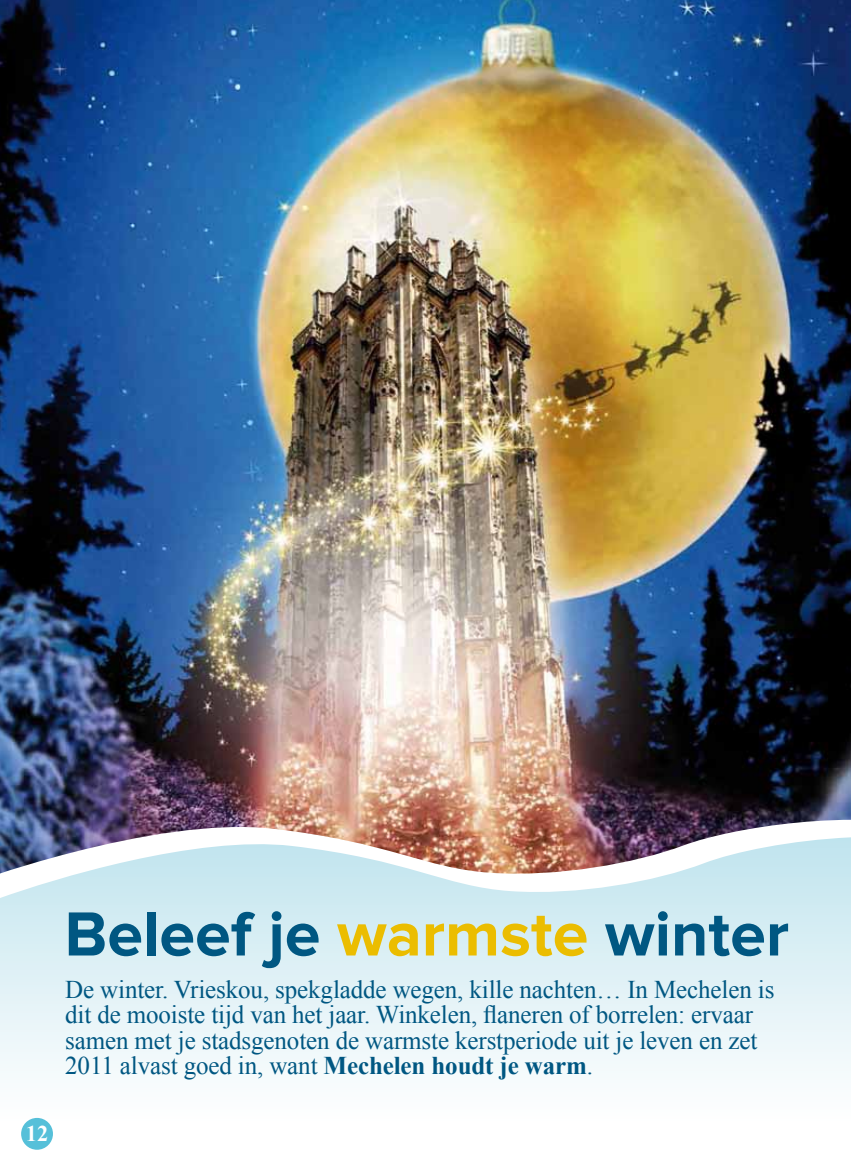
<style>
.page{position:relative;width:851px;height:1170px;background:#fff}
.page>*{position:absolute;margin:0;border:0;box-sizing:border-box;transform-origin:0 0}
.t1{font:700 64.5px "Proxima Nova";color:#005782}
.t2{font:25.5px/25.5px "Times New Roman";letter-spacing:-.005em;color:#005782}
.t3{font:700 22.5px "Times New Roman";color:#fff}
.s1{color:#ebbd00}
.s2{font-weight:700}
</style>
<div class="page">
<div style="left:0;top:0;width:850px;height:1103px;background:#f1f9fb"></div>
<img style="left:0;top:0;width:850px;height:807px">
<svg style="left:0;top:807px;width:850px;height:204px;fill:#d9eef4"></svg>
<img style="left:0;top:834px;width:850px;height:63px">
<div style="left:21px;top:1117px;width:32px;height:32px;background:#56c0d9;border-radius:50%"></div>
<h1 class="t1" style="left:64px;top:897px;width:726px">Beleef je <span class="s1">warmste</span> winter</h1>
<p class="t2" style="left:65px;top:975px;width:710px">De winter. Vrieskou, spekgladde wegen, kille nachten… In Mechelen is dit de mooiste tijd van het jaar. Winkelen, flaneren of borrelen: ervaar samen met je stadsgenoten de warmste kerstperiode uit je leven en zet 2011 alvast goed in, want <span class="s2">Mechelen houdt je warm</span>.</p>
<p class="t3" style="left:26px;top:1118px;width:24px">12</p>
</div>
